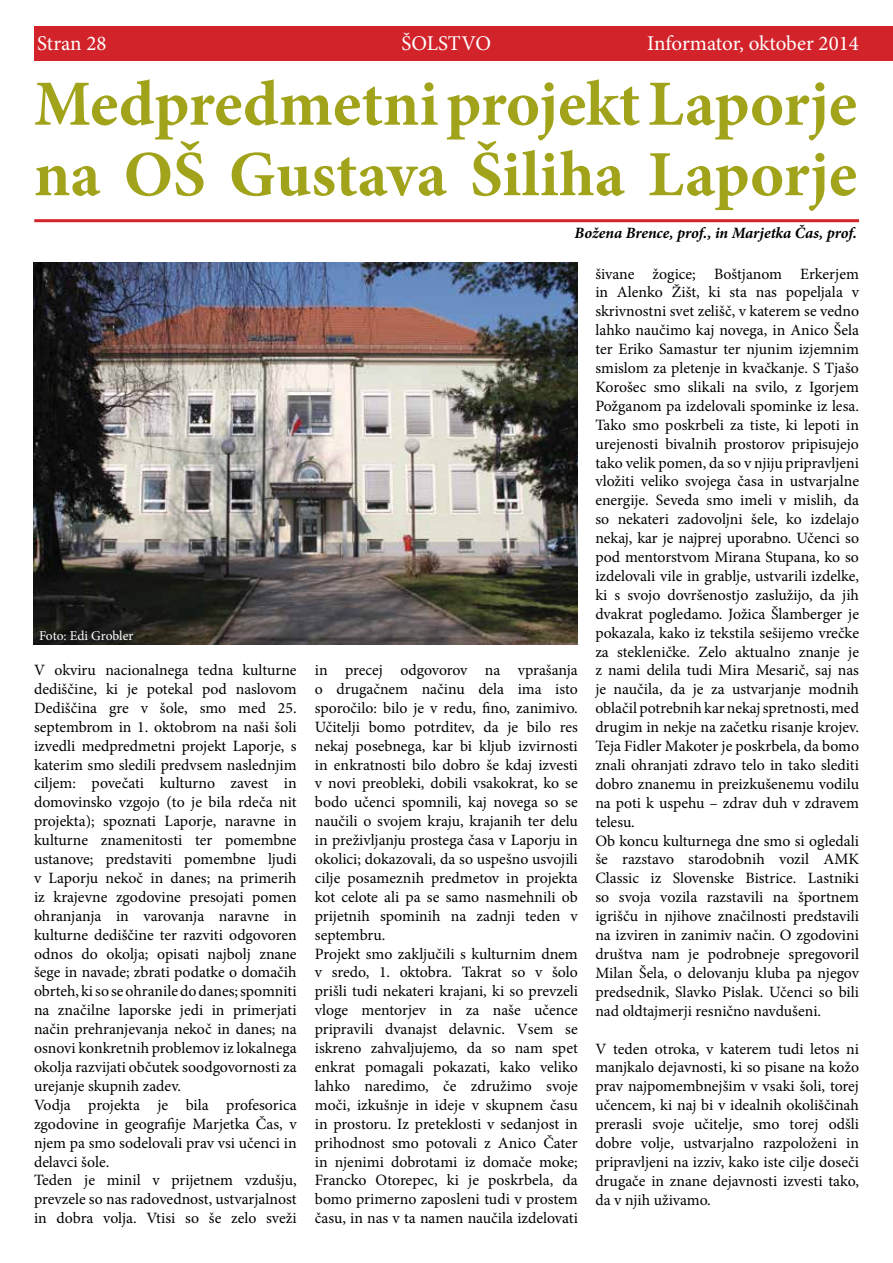
<style>
.page{position:relative;width:893px;height:1263px;background:#fff}
.page>*{position:absolute;margin:0;border:0;box-sizing:border-box;transform-origin:0 0}
.t1{font:700 64.5px/70.5px "Minion Pro";color:#a1a31b}
.t2{font:21px "Minion Pro";letter-spacing:-.005em;color:#fff}
.t3{font:15.75px/18.9px "Minion Pro";color:#000}
.t4{font:italic 700 15.75px "Minion Pro";letter-spacing:-.005em;color:#000}
.t5{font:13.5px "Minion Pro";letter-spacing:-.005em;color:#fff}
</style>
<div class="page">
<div style="left:34px;top:26px;width:859px;height:35px;background:#d2232a"></div>
<hr style="left:34px;top:219px;width:825px;height:3px;background:#d2232a">
<img style="left:34px;top:263px;width:544px;height:381px">
<h2 class="t2" style="left:37px;top:30px;width:71px">Stran 28</h2>
<h2 class="t2" style="left:401px;top:30px;width:91px">ŠOLSTVO</h2>
<h2 class="t2" style="left:647px;top:30px;width:213px">Informator, oktober 2014</h2>
<h1 class="t1" style="left:34px;top:68px;width:825px">Medpredmetni projekt Laporje na OŠ Gustava Šiliha Laporje</h1>
<p class="t5" style="left:39px;top:626px;width:96px">Foto: Edi Grobler</p>
<p class="t3" style="left:34px;top:661px;width:264px">V okviru nacionalnega tedna kulturne dediščine, ki je potekal pod naslovom Dediščina gre v šole, smo med 25. septembrom in 1. oktobrom na naši šoli izvedli medpredmetni projekt Laporje, s katerim smo sledili predvsem naslednjim ciljem: povečati kulturno zavest in domovinsko vzgojo (to je bila rdeča nit projekta); spoznati Laporje, naravne in kulturne znamenitosti ter pomembne ustanove; predstaviti pomembne ljudi v Laporju nekoč in danes; na primerih iz krajevne zgodovine presojati pomen ohranjanja in varovanja naravne in kulturne dediščine ter razviti odgovoren odnos do okolja; opisati najbolj znane šege in navade; zbrati podatke o domačih obrteh, ki so se ohranile do danes; spomniti na značilne laporske jedi in primerjati način prehranjevanja nekoč in danes; na osnovi konkretnih problemov iz lokalnega okolja razvijati občutek soodgovornosti za urejanje skupnih zadev.<br>Vodja projekta je bila profesorica zgodovine in geografije Marjetka Čas, v njem pa smo sodelovali prav vsi učenci in delavci šole.<br>Teden je minil v prijetnem vzdušju, prevzele so nas radovednost, ustvarjalnost in dobra volja. Vtisi so še zelo sveži</p>
<p class="t4" style="left:574px;top:222px;width:284px">Božena Brence, prof., in Marjetka Čas, prof.</p>
<p class="t3" style="left:595px;top:264px;width:265px">šivane žogice; Boštjanom Erkerjem in Alenko Žišt, ki sta nas popeljala v skrivnostni svet zelišč, v katerem se vedno lahko naučimo kaj novega, in Anico Šela ter Eriko Samastur ter njunim izjemnim smislom za pletenje in kvačkanje. S Tjašo Korošec smo slikali na svilo, z Igorjem Požganom pa izdelovali spominke iz lesa.<br>Tako smo poskrbeli za tiste, ki lepoti in urejenosti bivalnih prostorov pripisujejo tako velik pomen, da so v njiju pripravljeni vložiti veliko svojega časa in ustvarjalne energije. Seveda smo imeli v mislih, da so nekateri zadovoljni šele, ko izdelajo nekaj, kar je najprej uporabno. Učenci so pod mentorstvom Mirana Stupana, ko so izdelovali vile in grablje, ustvarili izdelke, ki s svojo dovršenostjo zaslužijo, da jih dvakrat pogledamo. Jožica Šlamberger je pokazala, kako iz tekstila sešijemo vrečke za stekleničke. Zelo aktualno znanje je z nami delila tudi Mira Mesarič, saj nas je naučila, da je za ustvarjanje modnih oblačil potrebnih kar nekaj spretnosti, med drugim in nekje na začetku risanje krojev.<br>Teja Fidler Makoter je poskrbela, da bomo znali ohranjati zdravo telo in tako slediti dobro znanemu in preizkušenemu vodilu na poti k uspehu – zdrav duh v zdravem telesu.<br>Ob koncu kulturnega dne smo si ogledali še razstavo starodobnih vozil AMK Classic iz Slovenske Bistrice. Lastniki so svoja vozila razstavili na športnem igrišču in njihove značilnosti predstavili na izviren in zanimiv način. O zgodovini društva nam je podrobneje spregovoril Milan Šela, o delovanju kluba pa njegov predsednik, Slavko Pislak. Učenci so bili nad oldtajmerji resnično navdušeni.</p>
<p class="t3" style="left:595px;top:1039px;width:265px;text-align:justify">V teden otroka, v katerem tudi letos ni manjkalo dejavnosti, ki so pisane na kožo prav najpomembnejšim v vsaki šoli, torej učencem, ki naj bi v idealnih okoliščinah prerasli svoje učitelje, smo torej odšli dobre volje, ustvarjalno razpoloženi in pripravljeni na izziv, kako iste cilje doseči drugače in znane dejavnosti izvesti tako, da v njih uživamo.</p>
<p class="t3" style="left:315px;top:661px;width:265px">in precej odgovorov na vprašanja o drugačnem načinu dela ima isto sporočilo: bilo je v redu, fino, zanimivo.<br>Učitelji bomo potrditev, da je bilo res nekaj posebnega, kar bi kljub izvirnosti in enkratnosti bilo dobro še kdaj izvesti v novi preobleki, dobili vsakokrat, ko se bodo učenci spomnili, kaj novega so se naučili o svojem kraju, krajanih ter delu in preživljanju prostega časa v Laporju in okolici; dokazovali, da so uspešno usvojili cilje posameznih predmetov in projekta kot celote ali pa se samo nasmehnili ob prijetnih spominih na zadnji teden v septembru.<br>Projekt smo zaključili s kulturnim dnem v sredo, 1. oktobra. Takrat so v šolo prišli tudi nekateri krajani, ki so prevzeli vloge mentorjev in za naše učence pripravili dvanajst delavnic. Vsem se iskreno zahvaljujemo, da so nam spet enkrat pomagali pokazati, kako veliko lahko naredimo, če združimo svoje moči, izkušnje in ideje v skupnem času in prostoru. Iz preteklosti v sedanjost in prihodnost smo potovali z Anico Čater in njenimi dobrotami iz domače moke; Francko Otorepec, ki je poskrbela, da bomo primerno zaposleni tudi v prostem času, in nas v ta namen naučila izdelovati</p>
</div>
